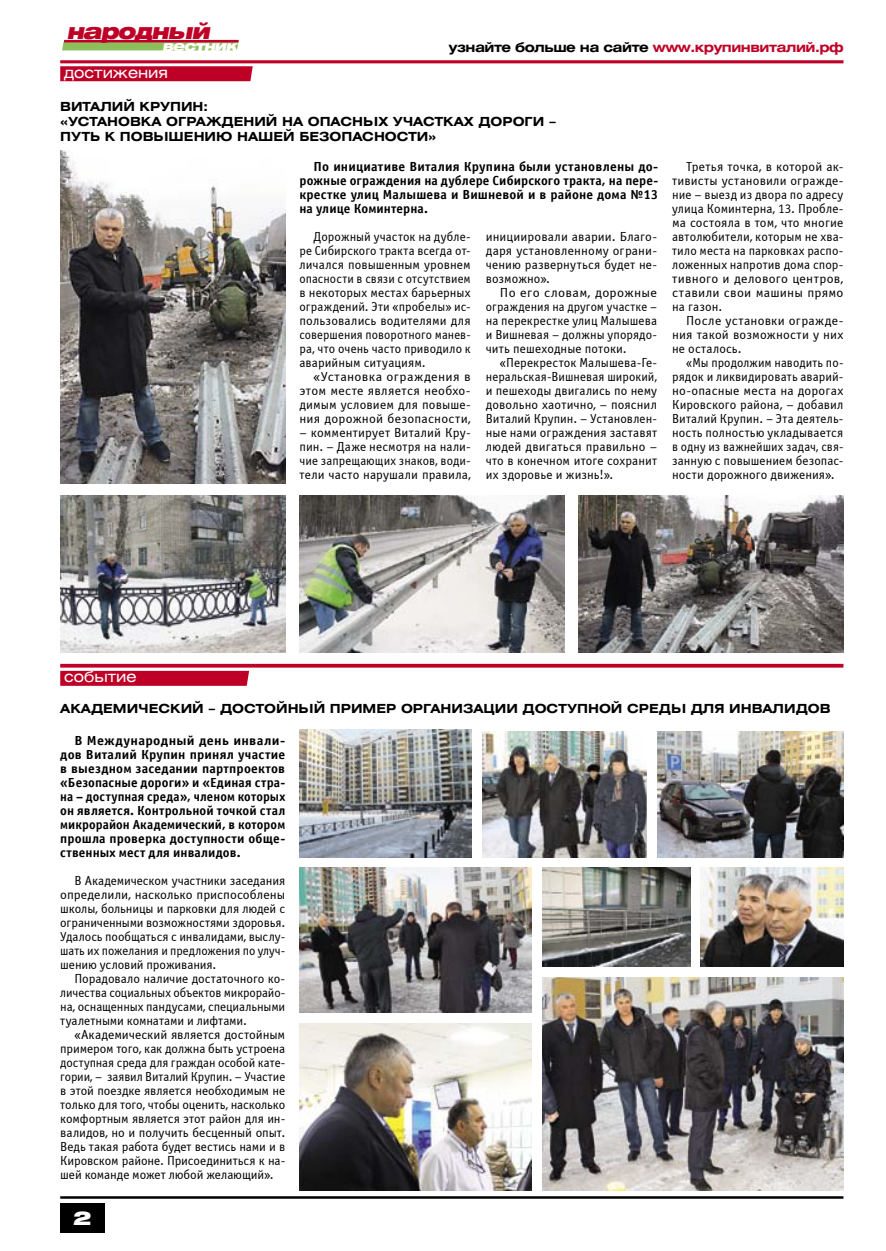
<style>
.page{position:relative;width:886px;height:1251px;background:#fff}
.page>*{position:absolute;margin:0;border:0;box-sizing:border-box;transform-origin:0 0}
.t1{font:italic 900 21.12px "Helios Ext";color:#be0027}
.t2{font:900 18.75px "Helios Ext";color:#fff}
.t3{font:15.25px "Helios Ext";color:#fff}
.t4{font:italic 900 13.88px "Helios Ext";color:#fff}
.t5{font:700 13.38px "Helios Ext";letter-spacing:-.035em;color:#000}
.t6{font:13.12px/14px "Officina Sans Win C";letter-spacing:.01em;color:#000;text-align:justify}
.t7{font:700 13.12px/14px "Officina Sans Win C";letter-spacing:.015em;color:#000;text-align:justify;scale:1.06 1}
.t8{font:13.12px/14px "Officina Sans Win C";letter-spacing:.01em;color:#000;text-align:justify;scale:.96 1}
.t9{font:13.12px/14px "Officina Sans Win C";letter-spacing:.01em;color:#000;text-align:justify;scale:1.07 1}
.t10{font:700 13.12px/14px "Officina Sans Win C";letter-spacing:.015em;color:#000;text-align:justify}
.t11{font:13.12px/14px "Officina Sans Win C";letter-spacing:.01em;color:#000;text-align:justify;scale:1.04 1}
.t12{font:700 12.5px/15px "Helios Ext";color:#000}
.s1{color:#be0027}
</style>
<div class="page">
<div style="left:60px;top:1203px;width:45px;height:29px;background:#000"></div>
<hr style="left:60px;top:1196px;width:783px;height:3px;background:#000">
<svg style="left:62px;top:40px;width:177px;height:10px;background:#9a9050"></svg>
<hr style="left:60px;top:60px;width:783px;height:3px;background:#be0027">
<img style="left:299px;top:495px;width:265px;height:157px">
<img style="left:60px;top:495px;width:225px;height:157px">
<img style="left:60px;top:150px;width:225px;height:334px">
<img style="left:578px;top:495px;width:265px;height:157px">
<svg style="left:60px;top:66px;width:193px;height:15px;background:#bf062c"></svg>
<svg style="left:60px;top:671px;width:189px;height:15px;background:#bf042a"></svg>
<img style="left:542px;top:977px;width:301px;height:214px">
<svg style="left:60px;top:664px;width:783px;height:4px;background:#c4183b"></svg>
<img style="left:701px;top:868px;width:142px;height:98px">
<img style="left:299px;top:868px;width:232px;height:145px">
<img style="left:482px;top:731px;width:165px;height:126px">
<img style="left:299px;top:730px;width:173px;height:127px">
<img style="left:299px;top:1023px;width:232px;height:168px">
<img style="left:657px;top:731px;width:186px;height:126px">
<img style="left:542px;top:868px;width:148px;height:98px">
<h1 class="t1" style="left:66px;top:18px;width:149px">народный</h1>
<p class="t4" style="left:162px;top:37px;width:80px">вестник</p>
<p class="t3" style="left:64px;top:63px;width:106px">достижения</p>
<p class="t5" style="left:449px;top:39px;width:397px">узнайте больше на сайте <span class="s1">www.крупинвиталий.рф</span></p>
<p class="t12" style="left:60px;top:99px;width:497px">Виталий Крупин:<br>«Установка ограждений на опасных участках дороги – путь к повышению нашей безопасности»</p>
<p class="t10" style="left:299px;top:160px;width:360px;text-indent:14px">По инициативе Виталия Крупина были установлены до&shy;рожные ограждения на дублере Сибирского тракта, на пере&shy;крестке улиц Малышева и Вишневой и в районе дома №13 на улице Коминтерна.</p>
<p class="t6" style="left:299px;top:230px;width:173px;text-indent:14px">Дорожный участок на дубле&shy;ре Сибирского тракта всегда от&shy;личался повышенным уровнем опасности в связи с отсутствием в некоторых местах барьерных ограждений. Эти «пробелы» ис&shy;пользовались водителями для совершения поворотного манев&shy;ра, что очень часто приводило к аварийным ситуациям.</p>
<p class="t9" style="left:299px;top:370px;width:162px;text-indent:14px">«Установка ограждения в этом месте является необхо&shy;димым условием для повыше&shy;ния дорожной безопасности,</p>
<p class="t6" style="left:299px;top:426px;width:173px">– комментирует Виталий Кру&shy;пин. – Даже несмотря на нали&shy;чие запрещающих знаков, води&shy;тели часто нарушали правила,</p>
<p class="t6" style="left:486px;top:230px;width:173px">инициировали аварии. Благо&shy;даря установленному ограни&shy;чению развернуться будет не&shy;возможно».</p>
<p class="t9" style="left:486px;top:286px;width:162px;text-indent:14px">По его словам, дорожные ограждения на другом участке – на перекрестке улиц Малышева и Вишневая – должны упорядо&shy;чить пешеходные потоки.</p>
<p class="t6" style="left:486px;top:356px;width:173px;text-indent:14px">«Перекресток Малышева-Ге&shy;неральская-Вишневая широкий, и пешеходы двигались по нему довольно хаотично, – пояснил Виталий Крупин. – Установлен&shy;ные нами ограждения заставят людей двигаться правильно – что в конечном итоге сохранит их здоровье и жизнь!».</p>
<p class="t6" style="left:672px;top:160px;width:173px;text-indent:14px">Третья точка, в которой ак&shy;тивисты установили огражде&shy;ние – выезд из двора по адресу улица Коминтерна, 13. Пробле&shy;ма состояла в том, что многие автолюбители, которым не хва&shy;тило места на парковках распо&shy;ложенных напротив дома спор&shy;тивного и делового центров, ставили свои машины прямо на газон.</p>
<p class="t11" style="left:672px;top:314px;width:166px;text-indent:14px">После установки огражде&shy;ния такой возможности у них не осталось.</p>
<p class="t8" style="left:672px;top:356px;width:180px;text-indent:14px">«Мы продолжим наводить по&shy;рядок и ликвидировать аварий&shy;но-опасные места на дорогах Кировского района, – добавил Виталий Крупин. – Эта деятель&shy;ность полностью укладывается в одну из важнейших задач, свя&shy;занную с повышением безопас&shy;ности дорожного движения».</p>
<p class="t3" style="left:64px;top:668px;width:74px">событие</p>
<p class="t12" style="left:60px;top:701px;width:770px">Академический – достойный пример организации доступной среды для инвалидов</p>
<p class="t7" style="left:60px;top:734px;width:214px;text-indent:14px">В Международный день инвали&shy;дов Виталий Крупин принял участие в выездном заседании партпроектов «Безопасные дороги» и «Единая стра&shy;на – доступная среда», членом которых он является. Контрольной точкой стал микрорайон Академический, в котором прошла проверка доступности обще&shy;ственных мест для инвалидов.</p>
<p class="t6" style="left:60px;top:874px;width:227px;text-indent:14px">В Академическом участники заседания определили, насколько приспособлены школы, больницы и парковки для людей с ограниченными возможностями здоровья.<br>Удалось пообщаться с инвалидами, выслу&shy;шать их пожелания и предложения по улуч&shy;шению условий проживания.</p>
<p class="t6" style="left:60px;top:972px;width:227px;text-indent:14px">Порадовало наличие достаточного ко&shy;личества социальных объектов микрорайо&shy;на, оснащенных пандусами, специальными туалетными комнатами и лифтами.</p>
<p class="t6" style="left:60px;top:1028px;width:227px;text-indent:14px">«Академический является достойным примером того, как должна быть устроена доступная среда для граждан особой кате&shy;гории, – заявил Виталий Крупин. – Участие в этой поездке является необходимым не только для того, чтобы оценить, насколько комфортным является этот район для ин&shy;валидов, но и получить бесценный опыт.<br>Ведь такая работа будет вестись нами и в Кировском районе. Присоединиться к на&shy;шей команде может любой желающий».</p>
<h2 class="t2" style="left:73px;top:1207px;width:19px">2</h2>
</div>
